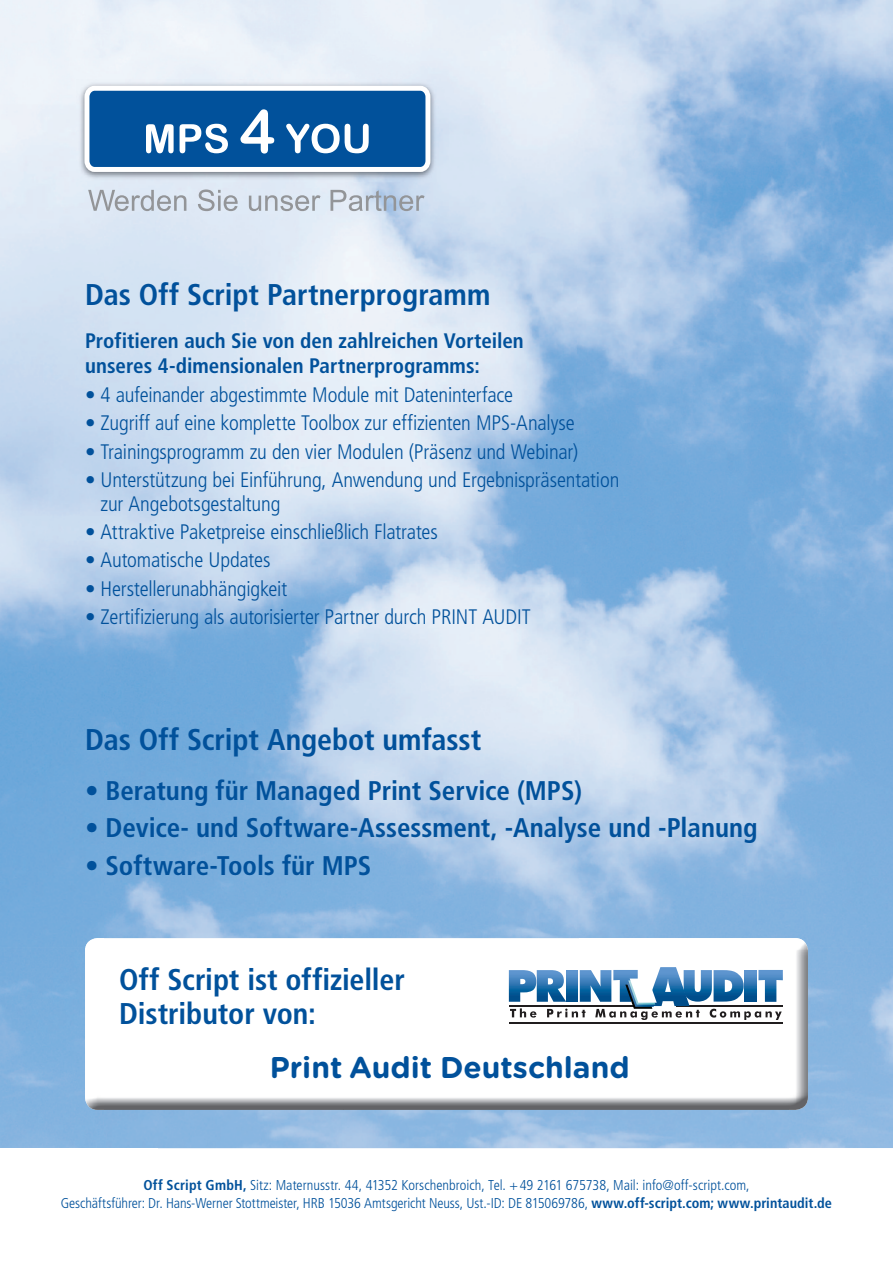
<style>
.page{position:relative;width:893px;height:1263px;background:#fff}
.page>*{position:absolute;margin:0;border:0;box-sizing:border-box;transform-origin:0 0}
.t1{font:700 condensed 30px/34.5px "Frutiger LT Std";color:#01519b}
.t2{font:700 30px "Gotham Rounded";color:#01519b}
.t3{font:700 condensed 27px "Frutiger LT Std";color:#01519b}
.t4{font:300 condensed 21px/24px "Frutiger LT Std";letter-spacing:-.01em;color:#01519b}
.t5{font:700 condensed 21px/25.2px "Frutiger LT Std";color:#01519b}
.t6{font:300 condensed 14.25px/18px "Frutiger LT Std";color:#01519b;text-align:center}
.s1{font-weight:700}
</style>
<div class="page">
<img style="left:578px;top:0;width:314px;height:947px">
<img style="left:421px;top:0;width:157px;height:938px">
<img style="left:0;top:105px;width:104px;height:1043px">
<img style="left:104px;top:182px;width:317px;height:756px">
<img style="left:85px;top:938px;width:723px;height:172px">
<img style="left:892px;top:0;width:1px;height:1263px">
<img style="left:158px;top:1148px;width:735px;height:115px">
<img style="left:77px;top:80px;width:361px;height:102px">
<div style="left:87px;top:88px;width:341px;height:81px;background:#01519b;border-radius:8px"></div>
<div style="left:84px;top:86px;width:346px;height:86px;border:5px solid #fff;border-radius:8px"></div>
<svg style="left:146px;top:124px;width:28px;height:29px"></svg>
<svg style="left:180px;top:124px;width:48px;height:29px"></svg>
<svg style="left:240px;top:109px;width:34px;height:45px"></svg>
<svg style="left:286px;top:124px;width:83px;height:29px"></svg>
<svg style="left:88px;top:190px;width:98px;height:21px;background:#c5ccd6"></svg>
<svg style="left:198px;top:189px;width:40px;height:22px"></svg>
<svg style="left:249px;top:195px;width:72px;height:16px"></svg>
<svg style="left:330px;top:190px;width:95px;height:21px;background:#bac6d4"></svg>
<div style="left:509px;top:967px;width:274px;height:56px;background:#fff"></div>
<hr style="left:509px;top:1022px;width:274px;height:1px;background:#201d1e">
<svg style="left:509px;top:967px;width:274px;height:53px"></svg>
<h1 class="t1" style="left:85px;top:278px;width:407px">Das Off Script Partnerprogramm</h1>
<p class="t5" style="left:85px;top:328px;width:440px">Profitieren auch Sie von den zahlreichen Vorteilen unseres 4-dimensionalen Partnerprogramms:</p>
<p class="t4" style="left:85px;top:383px;width:430px">• 4 aufeinander abgestimmte Module mit Dateninterface</p>
<p class="t4" style="left:85px;top:411px;width:491px">• Zugriff auf eine komplette Toolbox zur effizienten MPS-Analyse</p>
<p class="t4" style="left:85px;top:440px;width:495px">• Trainingsprogramm zu den vier Modulen (Präsenz und Webinar)</p>
<p class="t4" style="left:101px;top:468px;width:520px;text-indent:-16px">• Unterstützung bei Einführung, Anwendung und Ergebnispräsentation zur Angebotsgestaltung</p>
<p class="t4" style="left:85px;top:520px;width:354px">• Attraktive Paketpreise einschließlich Flatrates</p>
<p class="t4" style="left:85px;top:548px;width:187px">• Automatische Updates</p>
<p class="t4" style="left:85px;top:577px;width:204px">• Herstellerunabhängigkeit</p>
<p class="t4" style="left:85px;top:605px;width:447px">• Zertifizierung als autorisierter Partner durch PRINT AUDIT</p>
<h1 class="t1" style="left:85px;top:722px;width:398px">Das Off Script Angebot umfasst</h1>
<p class="t3" style="left:85px;top:774px;width:499px">• Beratung für Managed Print Service (MPS)</p>
<p class="t3" style="left:85px;top:812px;width:674px">• Device- und Software-Assessment, -Analyse und -Planung</p>
<p class="t3" style="left:85px;top:849px;width:288px">• Software-Tools für MPS</p>
<h1 class="t1" style="left:119px;top:962px;width:287px">Off Script ist offizieller<br>Distributor von:</h1>
<h1 class="t2" style="left:270px;top:1045px;width:361px">Print Audit Deutschland</h1>
<p class="t6" style="left:61px;top:1176px;width:773px"><span class="s1">Off Script GmbH,</span> Sitz: Maternusstr. 44, 41352 Korschenbroich, Tel. + 49 2161 675738, Mail: info@off-script.com,<br>Geschäftsführer: Dr. Hans-Werner Stottmeister, HRB 15036 Amtsgericht Neuss, Ust.-ID: DE 815069786, <span class="s1">www.off-script.com; www.printaudit.de</span></p>
</div>
